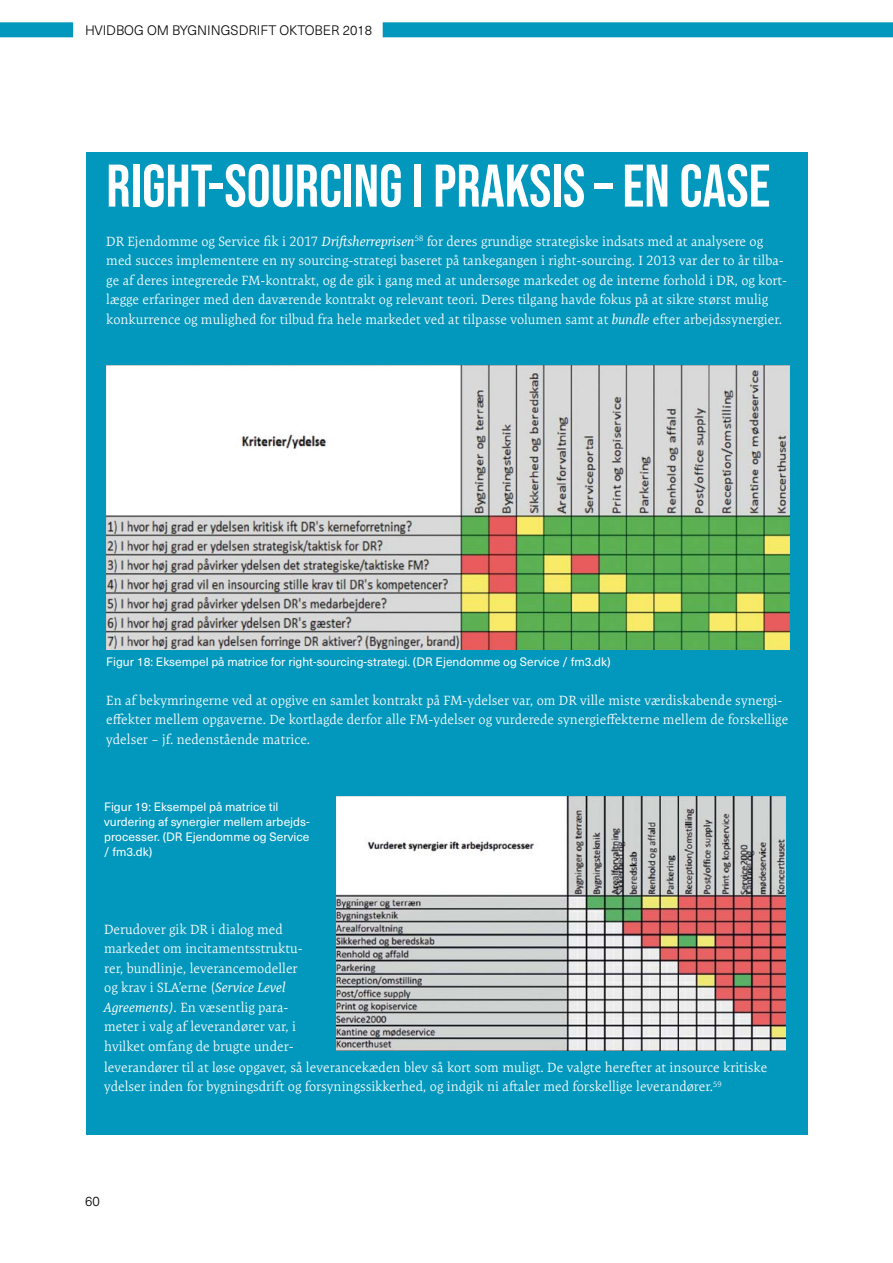
<style>
.page{position:relative;width:893px;height:1263px;background:#fff}
.page>*{position:absolute;margin:0;border:0;box-sizing:border-box;transform-origin:0 0}
.t1{font:60px "Bebas Neue";color:#fff}
.t2{font:300 13.5px/19.5px "Expo Serif Pro";color:#fff}
.t3{font:300 13.5px "Neue Haas Unica W1 G";color:#000}
.t4{font:12px/15px "Neue Haas Unica W1 G";color:#fff}
.s1{font-weight:400;font-style:italic}
</style>
<div class="page">
<div style="left:0;top:22px;width:73px;height:15px;background:#0297bc"></div>
<div style="left:383px;top:22px;width:510px;height:15px;background:#0297bc"></div>
<div style="left:86px;top:152px;width:721px;height:983px;background:#0297bc"></div>
<img style="left:106px;top:366px;width:684px;height:283px">
<img style="left:336px;top:797px;width:450px;height:253px">
<p class="t3" style="left:85px;top:20px;width:289px">HVIDBOG OM BYGNINGSDRIFT OKTOBER 2018</p>
<h1 class="t1" style="left:106px;top:152px;width:666px">RIGHT-SOURCING I PRAKSIS – EN CASE</h1>
<p class="t2" style="left:106px;top:231px;width:682px">DR Ejendomme og Service fik i 2017 <span class="s1">Driftsherreprisen</span><sup>58</sup> for deres grundige strategiske indsats med at analysere og med succes implementere en ny sourcing-strategi baseret på tankegangen i right-sourcing. I 2013 var der to år tilba&shy;ge af deres integrerede FM-kontrakt, og de gik i gang med at undersøge markedet og de interne forhold i DR, og kort&shy;lægge erfaringer med den daværende kontrakt og relevant teori. Deres tilgang havde fokus på at sikre størst mulig konkurrence og mulighed for tilbud fra hele markedet ved at tilpasse volumen samt at <span class="s1">bundle</span> efter arbejdssynergier.</p>
<p class="t4" style="left:106px;top:653px;width:506px">Figur 18: Eksempel på matrice for right-sourcing-strategi. (DR Ejendomme og Service / fm3.dk)</p>
<p class="t2" style="left:106px;top:690px;width:683px">En af bekymringerne ved at opgive en samlet kontrakt på FM-ydelser var, om DR ville miste værdiskabende synergi&shy;effekter mellem opgaverne. De kortlagde derfor alle FM-ydelser og vurderede synergieffekterne mellem de forskellige ydelser – jf. nedenstående matrice.</p>
<p class="t4" style="left:104px;top:798px;width:207px">Figur 19: Eksempel på matrice til vurdering af synergier mellem arbejds&shy;processer. (DR Ejendomme og Service / fm3.dk)</p>
<p class="t2" style="left:104px;top:919px;width:200px">Derudover gik DR i dialog med markedet om incitamentsstruktu&shy;rer, bundlinje, leverancemodeller og krav i SLA’erne (<span class="s1">Service Level Agreements)</span>. En væsentlig para&shy;meter i valg af leverandører var, i hvilket omfang de brugte under-</p>
<p class="t2" style="left:104px;top:1057px;width:665px">leverandører til at løse opgaver, så leverancekæden blev så kort som muligt. De valgte herefter at insource kritiske ydelser inden for bygningsdrift og forsyningssikkerhed, og indgik ni aftaler med forskellige leverandører.<sup>59</sup></p>
<p class="t3" style="left:85px;top:1191px;width:16px">60</p>
</div>
